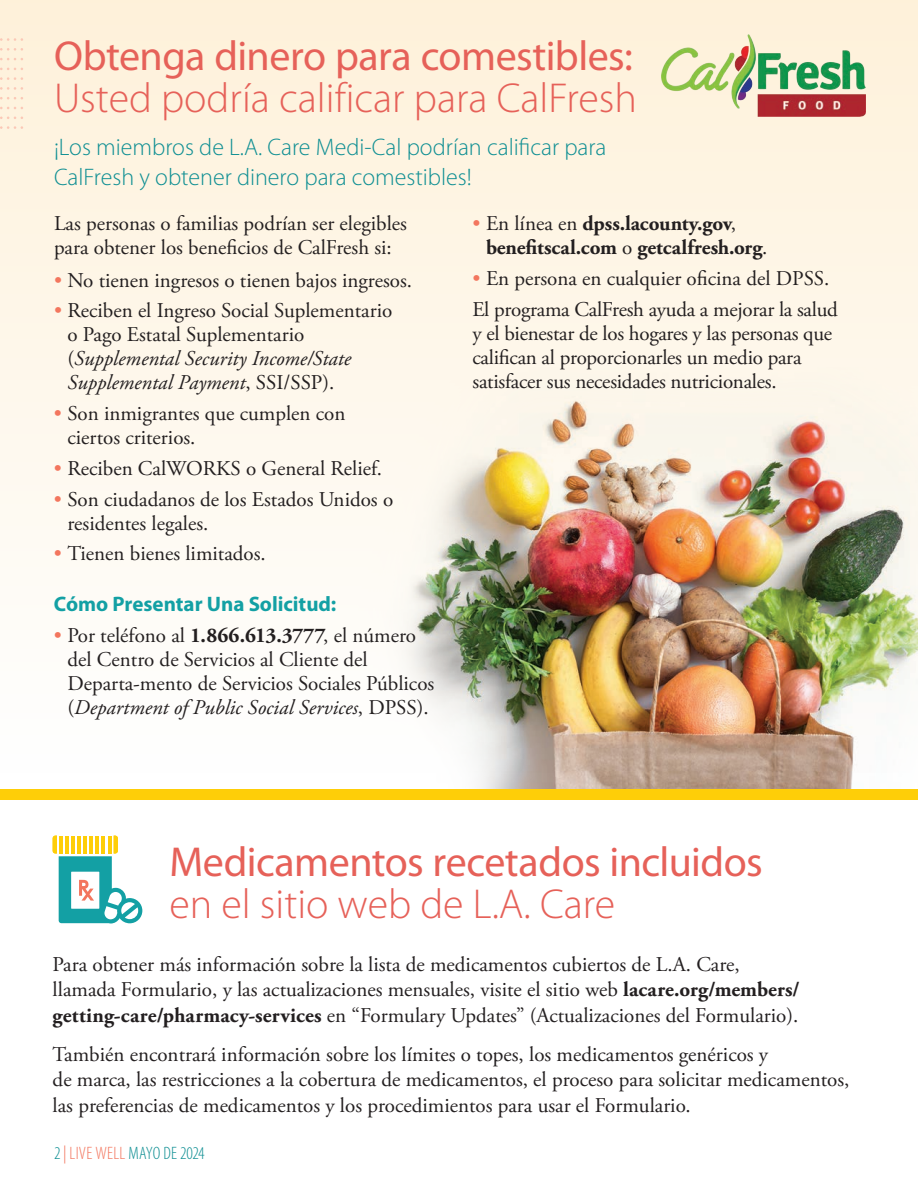
<style>
.page{position:relative;width:918px;height:1188px;background:#fff}
.page>*{position:absolute;margin:0;border:0;box-sizing:border-box;transform-origin:0 0}
.t1{font:300 42px/42px "Myriad Pro";color:#e66159}
.t2{font:42px/42px "Myriad Pro";letter-spacing:-.015em;color:#e66159}
.t3{font:300 24px/30px "Myriad Pro";color:#0f8f93}
.t4{font:21px/24px "Adobe Garamond Pro";color:#231f20}
.t5{font:700 21px/24px "Adobe Garamond Pro";letter-spacing:-.005em;color:#231f20}
.t6{font:700 21px "Myriad Pro";color:#13a0a4}
.t7{font:300 condensed 18px "Myriad Pro";letter-spacing:.015em;color:#0f8f93}
.s1{font-weight:400}
.s2{font-weight:400;color:#f3765e}
.s3{color:#f3765e}
.s4{font-style:italic}
.s5{font-weight:700}
.s6{font-weight:300}
</style>
<div class="page">
<div style="left:0;top:0;width:918px;height:795px;background:linear-gradient(to bottom,#fef1d9,#feffff)"></div>
<img style="left:313px;top:368px;width:605px;height:421px">
<svg style="left:0;top:68px;width:23px;height:2px"></svg>
<svg style="left:0;top:38px;width:23px;height:3px"></svg>
<svg style="left:0;top:48px;width:23px;height:3px"></svg>
<svg style="left:0;top:58px;width:23px;height:2px"></svg>
<svg style="left:0;top:87px;width:23px;height:3px"></svg>
<svg style="left:0;top:97px;width:23px;height:2px"></svg>
<svg style="left:0;top:107px;width:23px;height:2px"></svg>
<svg style="left:0;top:77px;width:23px;height:3px"></svg>
<svg style="left:0;top:117px;width:23px;height:2px"></svg>
<svg style="left:0;top:126px;width:23px;height:3px"></svg>
<div style="left:0;top:789px;width:918px;height:11px;background:#fece08"></div>
<img style="left:662px;top:35px;width:203px;height:81px">
<svg style="left:53px;top:836px;width:89px;height:88px"></svg>
<h2 class="t1" style="left:54px;top:35px;width:585px"><span class="s1">Obtenga dinero para comestibles:<br></span>Usted podría calificar para CalFresh</h2>
<p class="t3" style="left:54px;top:133px;width:554px">¡Los miembros de L.A. Care Medi-Cal podrían calificar para<br>CalFresh y obtener dinero para comestibles!</p>
<p class="t5" style="left:486px;top:212px;width:283px;text-indent:-14px"><span class="s2">•</span> <span class="s1">En línea en</span> dpss.lacounty.gov<span class="s1">, </span>benefitscal.com <span class="s1">o</span> getcalfresh.org<span class="s1">.</span></p>
<p class="t4" style="left:472px;top:264px;width:367px;line-height:30.8px"><span class="s3">•</span> En persona en cualquier oficina del DPSS.<br>El programa CalFresh ayuda a mejorar la salud</p>
<p class="t4" style="left:472px;top:322px;width:361px">y el bienestar de los hogares y las personas que califican al proporcionarles un medio para satisfacer sus necesidades nutricionales.</p>
<p class="t4" style="left:54px;top:212px;width:355px">Las personas o familias podrían ser elegibles para obtener los beneficios de CalFresh si:</p>
<p class="t4" style="left:54px;top:269px;width:360px"><span class="s3">•</span> No tienen ingresos o tienen bajos ingresos.</p>
<p class="t4" style="left:68px;top:299px;width:326px;text-indent:-14px"><span class="s3">•</span> Reciben el Ingreso Social Suplementario o Pago Estatal Suplementario (<span class="s4">Supplemental Security Income/State Supplemental Payment</span>, SSI/SSP).</p>
<p class="t4" style="left:68px;top:402px;width:279px;text-indent:-14px"><span class="s3">•</span> Son inmigrantes que cumplen con ciertos criterios.</p>
<p class="t4" style="left:54px;top:457px;width:330px"><span class="s3">•</span> Reciben CalWORKS o General Relief.</p>
<p class="t4" style="left:68px;top:488px;width:327px;text-indent:-14px"><span class="s3">•</span> Son ciudadanos de los Estados Unidos o residentes legales.</p>
<p class="t4" style="left:54px;top:542px;width:213px"><span class="s3">•</span> Tienen bienes limitados.</p>
<h3 class="t6" style="left:54px;top:590px;width:284px">Cómo Presentar Una Solicitud:</h3>
<p class="t4" style="left:68px;top:624px;width:368px;text-indent:-14px"><span class="s3">•</span> Por teléfono al <span class="s5">1.866.613.3777</span>, el número del Centro de Servicios al Cliente del Departa-mento de Servicios Sociales Públicos (<span class="s4">Department of Public Social Services</span>, DPSS).</p>
<h2 class="t2" style="left:169px;top:841px;width:595px">Medicamentos recetados incluidos <span class="s6">en el sitio web de L.A. Care</span></h2>
<p class="t4" style="left:53px;top:952px;width:749px;line-height:25.5px">Para obtener más información sobre la lista de medicamentos cubiertos de L.A. Care, llamada Formulario, y las actualizaciones mensuales, visite el sitio web <span class="s5">lacare.org/members/ getting-care/pharmacy-services</span> en “Formulary Updates” (Actualizaciones del Formulario).</p>
<p class="t4" style="left:53px;top:1042px;width:798px;line-height:25.5px">También encontrará información sobre los límites o topes, los medicamentos genéricos y<br>de marca, las restricciones a la cobertura de medicamentos, el proceso para solicitar medicamentos, las preferencias de medicamentos y los procedimientos para usar el Formulario.</p>
<p class="t7" style="left:54px;top:1144px;width:152px">2 <span class="s3">| LIVE WELL</span> MAYO DE 2024</p>
</div>
